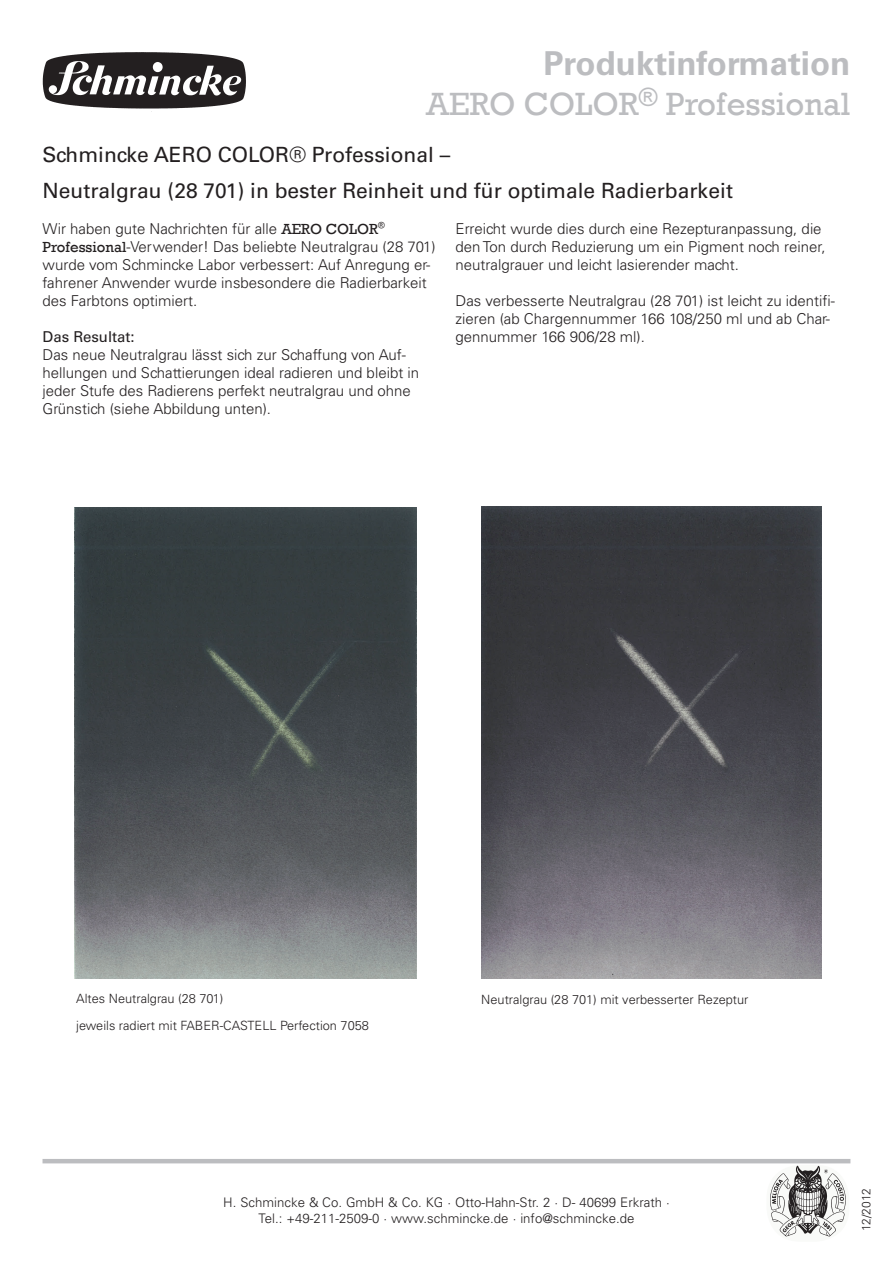
<style>
.page{position:relative;width:893px;height:1263px;background:#fff}
.page>*{position:absolute;margin:0;border:0;box-sizing:border-box;transform-origin:0 0}
.t1{font:33px "Rockwell";color:#bcbdc0}
.t2{font:700 33px "Univers LT Std";color:#bcbdc0}
.t3{font:21px/36px "Univers LT Std";color:#231f20}
.t4{font:300 15px/18px "Univers LT Std";color:#231f20}
.t5{font:15px "Univers LT Std";color:#231f20}
.t6{font:300 13.2px/15.9px "Univers";color:#231f20;text-align:center}
.t7{font:300 12.75px/27px "Univers LT Std";color:#231f20}
.t8{font:300 12.75px "Univers";color:#231f20}
.t9{font:300 12px "Univers";color:#231f20}
.s1{font-family:"Rockwell";font-weight:400}
</style>
<div class="page">
<div style="left:766px;top:1165px;width:83px;height:77px;background:#f9faf8;border-radius:34px"></div>
<img style="left:770px;top:1165px;width:76px;height:72px">
<hr style="left:43px;top:1159px;width:807px;height:4px;background:#bcbdc0">
<img style="left:43px;top:52px;width:203px;height:57px">
<img style="left:75px;top:507px;width:342px;height:471px">
<img style="left:481px;top:506px;width:340px;height:472px">
<h1 class="t2" style="left:543px;top:44px;width:309px">Produktinformation</h1>
<h1 class="t1" style="left:426px;top:84px;width:426px">AERO COLOR<sup>®</sup> Professional</h1>
<h2 class="t3" style="left:43px;top:137px;width:692px">Schmincke AERO COLOR® Professional –<br>Neutralgrau (28 701) in bester Reinheit und für optimale Radierbarkeit</h2>
<p class="t4" style="left:43px;top:220px;width:395px">Wir haben gute Nachrichten für alle <span class="s1">AERO COLOR</span><sup>® </sup><span class="s1">Professional</span>-Verwender! Das beliebte Neutralgrau (28 701) wurde vom Schmincke Labor verbessert: Auf Anregung er&shy;fahrener Anwender wurde insbesondere die Radierbarkeit des Farbtons optimiert.</p>
<p class="t5" style="left:43px;top:328px;width:94px">Das Resultat:</p>
<p class="t4" style="left:43px;top:346px;width:378px">Das neue Neutralgrau lässt sich zur Schaffung von Auf&shy;hellungen und Schattierungen ideal radieren und bleibt in jeder Stufe des Radierens perfekt neutralgrau und ohne Grünstich (siehe Abbildung unten).</p>
<p class="t4" style="left:455px;top:220px;width:372px">Erreicht wurde dies durch eine Rezepturanpassung, die den Ton durch Reduzierung um ein Pigment noch reiner, neutralgrauer und leicht lasierender macht.</p>
<p class="t4" style="left:455px;top:292px;width:381px">Das verbesserte Neutralgrau (28 701) ist leicht zu identifi&shy;zieren (ab Chargennummer 166 108/250 ml und ab Char&shy;gennummer 166 906/28 ml).</p>
<p class="t7" style="left:76px;top:985px;width:294px">Altes Neutralgrau (28 701)<br>jeweils radiert mit FABER-CASTELL Perfection 7058</p>
<p class="t8" style="left:481px;top:992px;width:269px">Neutralgrau (28 701) mit verbesserter Rezeptur</p>
<p class="t6" style="left:223px;top:1194px;width:448px">H. Schmincke &amp; Co. GmbH &amp; Co. KG · Otto-Hahn-Str. 2 · D- 40699 Erkrath ·<br>Tel.: +49-211-2509-0 · www.schmincke.de · info@schmincke.de</p>
<p class="t9" style="left:859px;top:1231px;width:45px;rotate:-90deg">12/2012</p>
</div>
